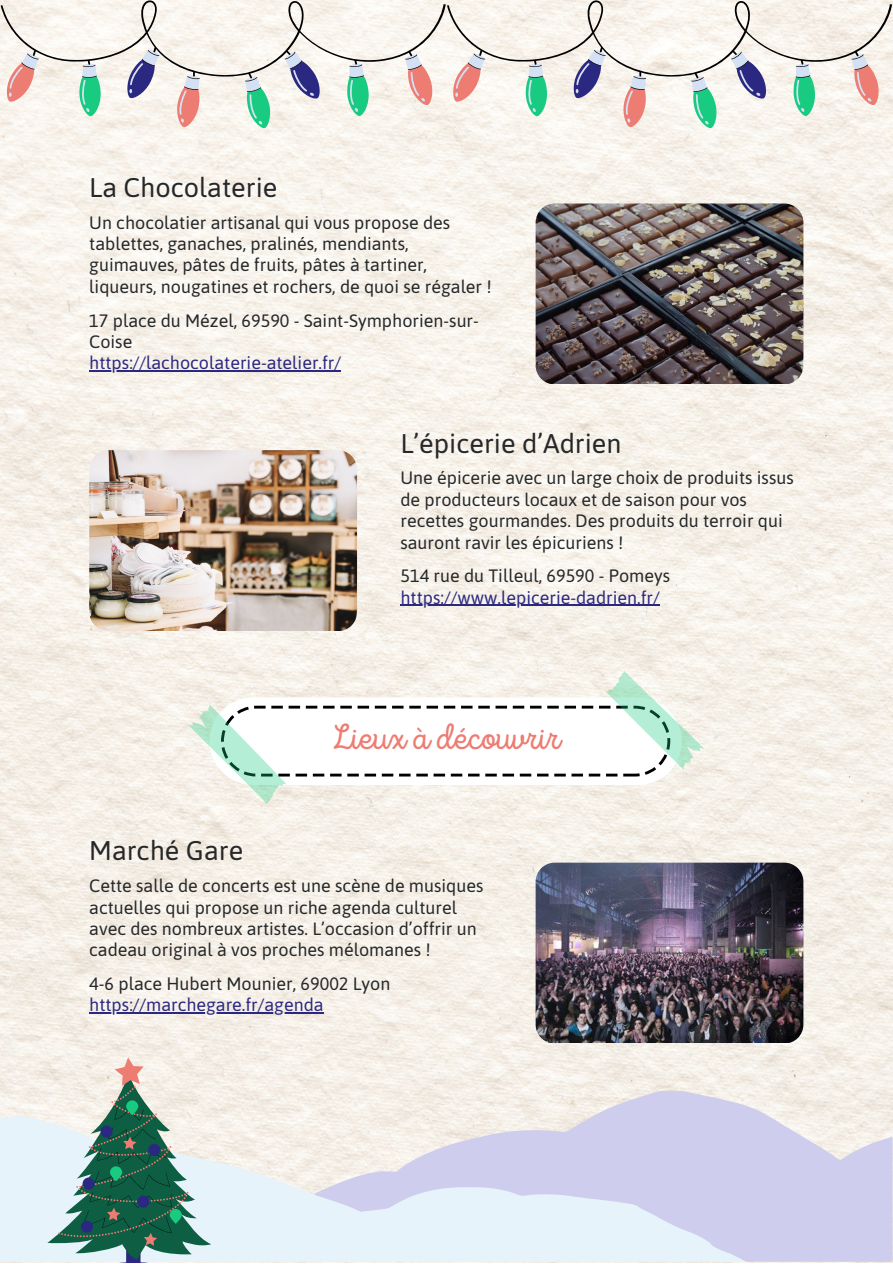
<style>
.page{position:relative;width:893px;height:1264px;background:#fff}
.page>*{position:absolute;margin:0;border:0;box-sizing:border-box;transform-origin:0 0}
.t1{font:36.3px "Intro Script";color:#ed7c73}
.t2{font:27px "Asap";color:#252729}
.t3{font:17.85px/21.3px "Asap";color:#252729}
.t4{font:17.85px "Asap";color:#2b2882}
</style>
<div class="page">
<img style="left:0;top:0;width:892px;height:1262px">
<svg style="left:1px;top:0;width:890px;height:129px"></svg>
<svg style="left:0;top:1092px;width:313px;height:169px;background:#ebf1f3"></svg>
<svg style="left:313px;top:1090px;width:579px;height:171px;background:#dddeee"></svg>
<svg style="left:47px;top:1057px;width:164px;height:205px;background:#94b1a8"></svg>
<img style="left:535px;top:203px;width:268px;height:180px">
<img style="left:89px;top:450px;width:268px;height:180px">
<svg style="left:187px;top:665px;width:518px;height:144px"></svg>
<img style="left:535px;top:862px;width:268px;height:180px">
<hr style="left:89px;top:370px;width:252px;height:1px;background:#2b2882">
<hr style="left:400px;top:604px;width:259px;height:2px;background:#2b2882">
<hr style="left:89px;top:1012px;width:234px;height:1px;background:#2b2882">
<p class="t2" style="left:89px;top:172px;width:189px">La Chocolaterie</p>
<p class="t3" style="left:89px;top:212px;width:404px">Un chocolatier artisanal qui vous propose des tablettes, ganaches, pralinés, mendiants, guimauves, pâtes de fruits, pâtes à tartiner, liqueurs, nougatines et rochers, de quoi se régaler !</p>
<p class="t3" style="left:89px;top:309px;width:391px">17 place du Mézel, 69590 - Saint-Symphorien-sur-<br>Coise</p>
<p class="t4" style="left:89px;top:352px;width:253px">https://lachocolaterie-atelier.fr/</p>
<p class="t2" style="left:400px;top:427px;width:222px">L’épicerie d’Adrien</p>
<p class="t3" style="left:400px;top:467px;width:395px">Une épicerie avec un large choix de produits issus de producteurs locaux et de saison pour vos recettes gourmandes. Des produits du terroir qui sauront ravir les épicuriens !</p>
<p class="t3" style="left:400px;top:565px;width:271px">514 rue du Tilleul, 69590 - Pomeys</p>
<p class="t4" style="left:400px;top:587px;width:261px">https://www.lepicerie-dadrien.fr/</p>
<p class="t1" style="left:331px;top:721px;width:230px">Lieux à découvrir</p>
<p class="t2" style="left:89px;top:835px;width:155px">Marché Gare</p>
<p class="t3" style="left:89px;top:875px;width:396px">Cette salle de concerts est une scène de musiques actuelles qui propose un riche agenda culturel avec des nombreux artistes. L’occasion d’offrir un cadeau original à vos proches mélomanes !</p>
<p class="t3" style="left:89px;top:972px;width:302px">4-6 place Hubert Mounier, 69002 Lyon</p>
<p class="t4" style="left:89px;top:994px;width:236px">https://marchegare.fr/agenda</p>
</div>
